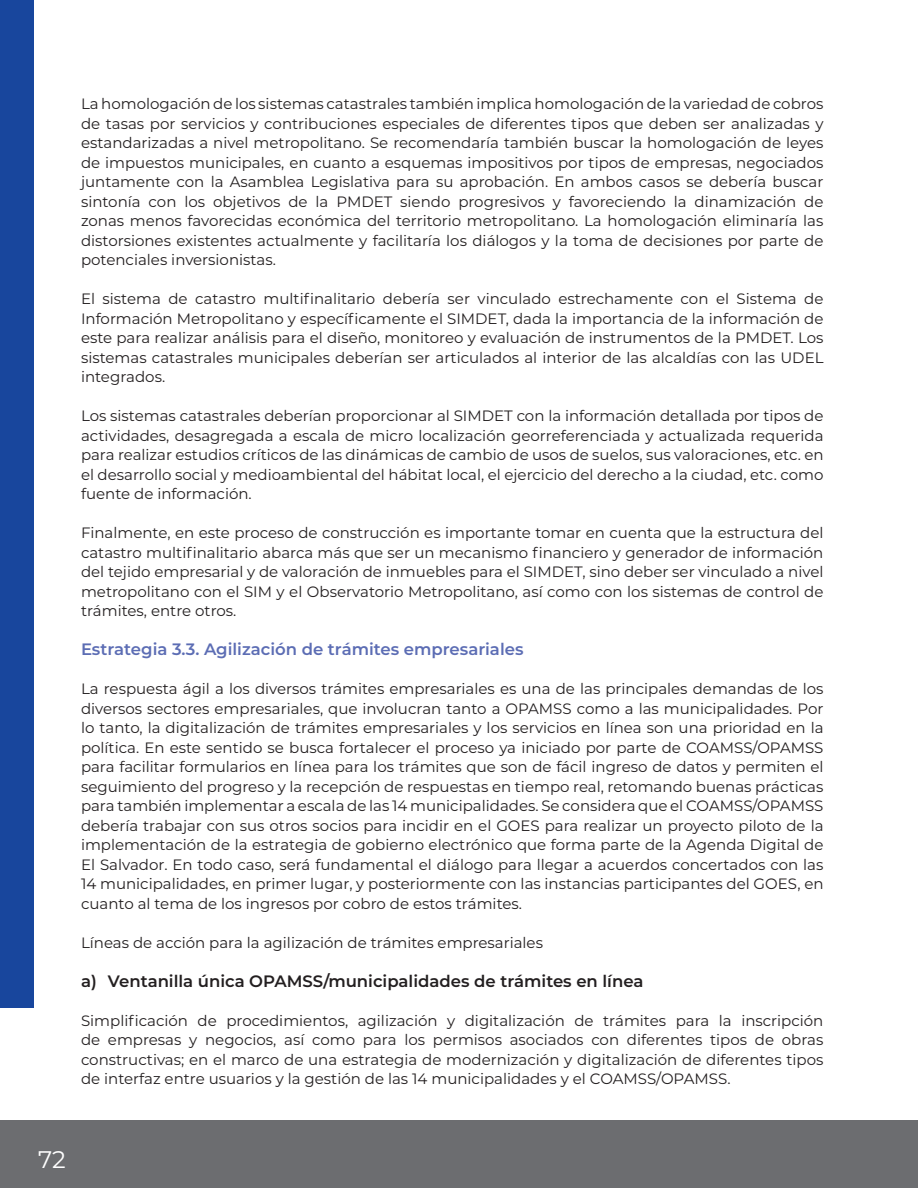
<style>
.page{position:relative;width:918px;height:1188px;background:#fff}
.page>*{position:absolute;margin:0;border:0;box-sizing:border-box;transform-origin:0 0}
.t1{font:24px "Montserrat";color:#fff}
.t2{font:600 16.5px "Montserrat";color:#231f20}
.t3{font:600 16.5px "Montserrat";color:#5c6db4}
.t4{font:15px/19.5px "Montserrat";color:#231f20;text-align:justify}
</style>
<div class="page">
<div style="left:0;top:1120px;width:918px;height:68px;background:#6c6d70"></div>
<div style="left:0;top:0;width:34px;height:1008px;background:#18469d"></div>
<p class="t4" style="left:81px;top:93px;width:744px">La homologación de los sistemas catastrales también implica homologación de la variedad de cobros de tasas por servicios y contribuciones especiales de diferentes tipos que deben ser analizadas y estandarizadas a nivel metropolitano. Se recomendaría también buscar la homologación de leyes de impuestos municipales, en cuanto a esquemas impositivos por tipos de empresas, negociados juntamente con la Asamblea Legislativa para su aprobación. En ambos casos se debería buscar sintonía con los objetivos de la PMDET siendo progresivos y favoreciendo la dinamización de zonas menos favorecidas económica del territorio metropolitano. La homologación eliminaría las distorsiones existentes actualmente y facilitaría los diálogos y la toma de decisiones por parte de potenciales inversionistas.</p>
<p class="t4" style="left:81px;top:288px;width:744px">El sistema de catastro multifinalitario debería ser vinculado estrechamente con el Sistema de Información Metropolitano y específicamente el SIMDET, dada la importancia de la información de este para realizar análisis para el diseño, monitoreo y evaluación de instrumentos de la PMDET. Los sistemas catastrales municipales deberían ser articulados al interior de las alcaldías con las UDEL integrados.</p>
<p class="t4" style="left:81px;top:405px;width:744px">Los sistemas catastrales deberían proporcionar al SIMDET con la información detallada por tipos de actividades, desagregada a escala de micro localización georreferenciada y actualizada requerida para realizar estudios críticos de las dinámicas de cambio de usos de suelos, sus valoraciones, etc. en el desarrollo social y medioambiental del hábitat local, el ejercicio del derecho a la ciudad, etc. como fuente de información.</p>
<p class="t4" style="left:81px;top:522px;width:744px">Finalmente, en este proceso de construcción es importante tomar en cuenta que la estructura del catastro multifinalitario abarca más que ser un mecanismo financiero y generador de información del tejido empresarial y de valoración de inmuebles para el SIMDET, sino deber ser vinculado a nivel metropolitano con el SIM y el Observatorio Metropolitano, así como con los sistemas de control de trámites, entre otros.</p>
<p class="t3" style="left:81px;top:637px;width:444px">Estrategia 3.3. Agilización de trámites empresariales</p>
<p class="t4" style="left:81px;top:678px;width:744px">La respuesta ágil a los diversos trámites empresariales es una de las principales demandas de los diversos sectores empresariales, que involucran tanto a OPAMSS como a las municipalidades. Por lo tanto, la digitalización de trámites empresariales y los servicios en línea son una prioridad en la política. En este sentido se busca fortalecer el proceso ya iniciado por parte de COAMSS/OPAMSS para facilitar formularios en línea para los trámites que son de fácil ingreso de datos y permiten el seguimiento del progreso y la recepción de respuestas en tiempo real, retomando buenas prácticas para también implementar a escala de las 14 municipalidades. Se considera que el COAMSS/OPAMSS debería trabajar con sus otros socios para incidir en el GOES para realizar un proyecto piloto de la implementación de la estrategia de gobierno electrónico que forma parte de la Agenda Digital de El Salvador. En todo caso, será fundamental el diálogo para llegar a acuerdos concertados con las 14 municipalidades, en primer lugar, y posteriormente con las instancias participantes del GOES, en cuanto al tema de los ingresos por cobro de estos trámites.</p>
<p class="t4" style="left:81px;top:932px;width:464px">Líneas de acción para la agilización de trámites empresariales</p>
<p class="t2" style="left:81px;top:969px;width:564px">a) Ventanilla única OPAMSS/municipalidades de trámites en línea</p>
<p class="t4" style="left:81px;top:1010px;width:744px">Simplificación de procedimientos, agilización y digitalización de trámites para la inscripción de empresas y negocios, así como para los permisos asociados con diferentes tipos de obras constructivas; en el marco de una estrategia de modernización y digitalización de diferentes tipos de interfaz entre usuarios y la gestión de las 14 municipalidades y el COAMSS/OPAMSS.</p>
<h1 class="t1" style="left:38px;top:1143px;width:29px">72</h1>
</div>
